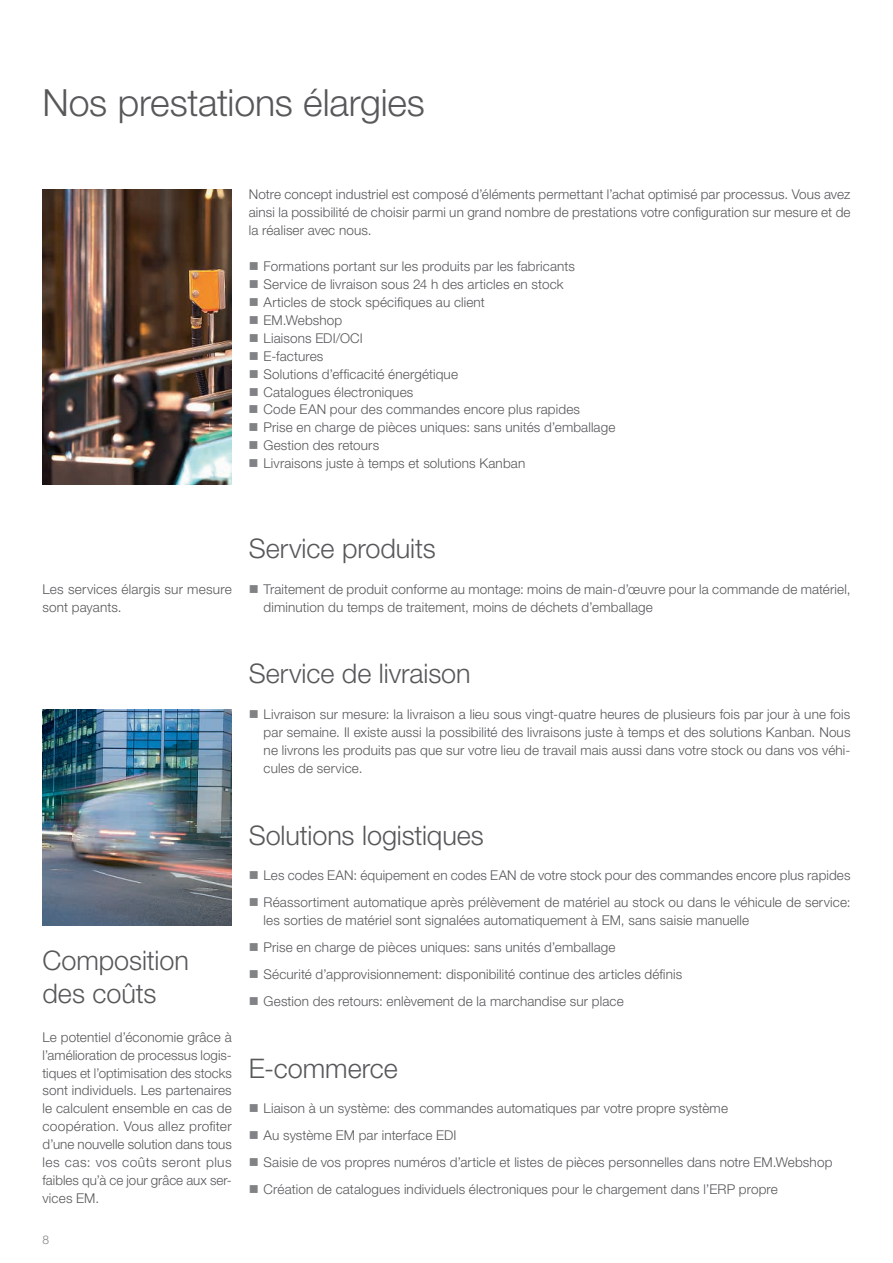
<style>
.page{position:relative;width:893px;height:1263px;background:#fff}
.page>*{position:absolute;margin:0;border:0;box-sizing:border-box;transform-origin:0 0}
.t1{font:300 37.5px "Helvetica Neue LT Std";letter-spacing:-.005em;color:#57585a}
.t2{font:300 27px/33px "Helvetica Neue LT Std";letter-spacing:-.005em;color:#57585a}
.t3{font:300 13.5px/17.9px "Helvetica Neue LT Std";letter-spacing:.01em;color:#57585a}
.t4{font:300 12px "Helvetica Neue LT Std";color:#808285}
</style>
<div class="page">
<img style="left:43px;top:190px;width:189px;height:294px">
<img style="left:43px;top:710px;width:189px;height:216px">
<h1 class="t1" style="left:43px;top:80px;width:384px">Nos prestations élargies</h1>
<p class="t3" style="left:249px;top:185px;width:603px;text-align:justify">Notre concept industriel est composé d’éléments permettant l’achat optimisé par processus. Vous avez ainsi la possibilité de choisir parmi un grand nombre de prestations votre configuration sur mesure et de la réaliser avec nous.</p>
<p class="t3" style="left:263px;top:257px;width:353px">Formations portant sur les produits par les fabricants Service de livraison sous 24 h des articles en stock<br>Articles de stock spécifiques au client<br>EM.Webshop<br>Liaisons EDI/OCI<br>E-factures<br>Solutions d’efficacité énergétique<br>Catalogues électroniques<br>Code EAN pour des commandes encore plus rapides<br>Prise en charge de pièces uniques: sans unités d’emballage Gestion des retours<br>Livraisons juste à temps et solutions Kanban</p>
<p class="t3" style="left:43px;top:580px;width:191px">Les services élargis sur mesure sont payants.</p>
<h2 class="t2" style="left:249px;top:531px;width:188px">Service produits</h2>
<p class="t3" style="left:264px;top:580px;width:588px">Traitement de produit conforme au montage: moins de main-d’œuvre pour la commande de matériel, diminution du temps de traitement, moins de déchets d’emballage</p>
<h2 class="t2" style="left:249px;top:657px;width:223px">Service de livraison</h2>
<p class="t3" style="left:264px;top:705px;width:588px;text-align:justify">Livraison sur mesure: la livraison a lieu sous vingt-quatre heures de plusieurs fois par jour à une fois par semaine. Il existe aussi la possibilité des livraisons juste à temps et des solutions Kanban. Nous ne livrons les produits pas que sur votre lieu de travail mais aussi dans votre stock ou dans vos véhi&shy;cules de service.</p>
<h2 class="t2" style="left:43px;top:943px;width:148px">Composition des coûts</h2>
<p class="t3" style="left:43px;top:1028px;width:191px;text-align:justify">Le potentiel d’économie grâce à l’amélioration de processus logis&shy;tiques et l’optimisation des stocks sont individuels. Les partenaires le calculent ensemble en cas de coopération. Vous allez profiter d’une nouvelle solution dans tous les cas: vos coûts seront plus faibles qu’à ce jour grâce aux ser&shy;vices EM.</p>
<p class="t4" style="left:43px;top:1232px;width:8px">8</p>
<h2 class="t2" style="left:249px;top:818px;width:237px">Solutions logistiques</h2>
<p class="t3" style="left:264px;top:862px;width:588px;line-height:26.8px">Les codes EAN: équipement en codes EAN de votre stock pour des commandes encore plus rapides<br>Réassortiment automatique après prélèvement de matériel au stock ou dans le véhicule de service:</p>
<p class="t3" style="left:264px;top:907px;width:487px;line-height:26.8px">les sorties de matériel sont signalées automatiquement à EM, sans saisie manuelle Prise en charge de pièces uniques: sans unités d’emballage<br>Sécurité d’approvisionnement: disponibilité continue des articles définis<br>Gestion des retours: enlèvement de la marchandise sur place</p>
<h2 class="t2" style="left:249px;top:1051px;width:151px">E-commerce</h2>
<p class="t3" style="left:264px;top:1095px;width:570px;line-height:26.8px">Liaison à un système: des commandes automatiques par votre propre système<br>Au système EM par interface EDI<br>Saisie de vos propres numéros d’article et listes de pièces personnelles dans notre EM.Webshop Création de catalogues individuels électroniques pour le chargement dans l’ERP propre</p>
</div>
